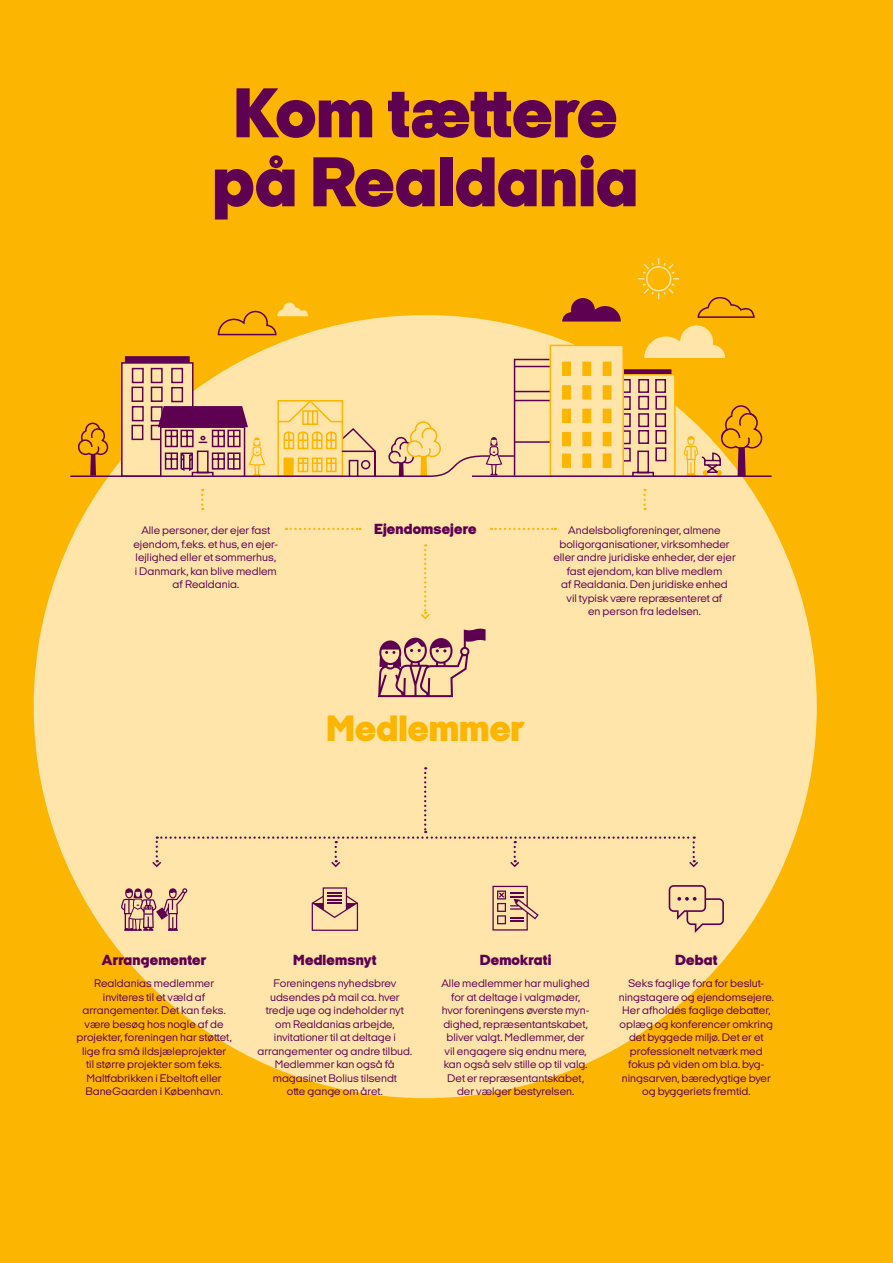
<style>
.page{position:relative;width:893px;height:1263px;background:#fcb500}
.page>*{position:absolute;margin:0;border:0;box-sizing:border-box;transform-origin:0 0}
.t1{font:900 72px/69px "Italian Plate No 2 Expanded";color:#5f0151}
.t2{font:900 37.5px "Italian Plate No 2 Expanded";color:#fcb500}
.t3{font:900 15px "Italian Plate No 2 Expanded";letter-spacing:.01em;color:#5f0151}
.t4{font:11.25px/13.5px "Italian Plate No 2 Expanded";color:#5f0151;text-align:center}
</style>
<div class="page">
<div style="left:34px;top:315px;width:783px;height:783px;background:#ffe5aa;border-radius:50%"></div>
<svg style="left:121px;top:888px;width:66px;height:43px"></svg>
<svg style="left:312px;top:887px;width:46px;height:44px"></svg>
<svg style="left:492px;top:886px;width:47px;height:44px"></svg>
<svg style="left:669px;top:885px;width:55px;height:48px"></svg>
<svg style="left:286px;top:528px;width:74px;height:2px"></svg>
<svg style="left:491px;top:528px;width:65px;height:2px"></svg>
<svg style="left:378px;top:628px;width:108px;height:69px"></svg>
<svg style="left:421px;top:544px;width:9px;height:76px"></svg>
<div style="left:125px;top:356px;width:65px;height:7px;border:2px solid #5f0151"></div>
<svg style="left:683px;top:405px;width:80px;height:70px"></svg>
<svg style="left:217px;top:302px;width:91px;height:34px"></svg>
<svg style="left:643px;top:489px;width:3px;height:21px"></svg>
<svg style="left:201px;top:489px;width:2px;height:21px"></svg>
<svg style="left:638px;top:258px;width:42px;height:42px"></svg>
<svg style="left:152px;top:767px;width:546px;height:101px"></svg>
<div style="left:611px;top:375px;width:64px;height:101px;background:#ffe5aa"></div>
<div style="left:611px;top:374px;width:65px;height:103px;border:2px solid #fcb500"></div>
<div style="left:620px;top:379px;width:11px;height:14px;background:#ffe5aa;border:2px solid #5f0151"></div>
<div style="left:638px;top:379px;width:11px;height:14px;background:#ffe5aa;border:2px solid #5f0151"></div>
<div style="left:655px;top:379px;width:11px;height:14px;background:#ffe5aa;border:2px solid #5f0151"></div>
<div style="left:620px;top:396px;width:11px;height:14px;background:#ffe5aa;border:2px solid #5f0151"></div>
<div style="left:638px;top:396px;width:11px;height:14px;background:#ffe5aa;border:2px solid #5f0151"></div>
<div style="left:655px;top:396px;width:11px;height:14px;background:#ffe5aa;border:2px solid #5f0151"></div>
<div style="left:620px;top:413px;width:11px;height:14px;background:#ffe5aa;border:2px solid #5f0151"></div>
<div style="left:638px;top:413px;width:11px;height:14px;background:#ffe5aa;border:2px solid #5f0151"></div>
<div style="left:655px;top:413px;width:11px;height:14px;background:#ffe5aa;border:2px solid #5f0151"></div>
<div style="left:620px;top:430px;width:11px;height:14px;background:#ffe5aa;border:2px solid #5f0151"></div>
<div style="left:620px;top:448px;width:11px;height:14px;background:#ffe5aa;border:2px solid #5f0151"></div>
<div style="left:638px;top:430px;width:11px;height:14px;background:#ffe5aa;border:2px solid #5f0151"></div>
<div style="left:655px;top:430px;width:11px;height:14px;background:#ffe5aa;border:2px solid #5f0151"></div>
<div style="left:655px;top:447px;width:11px;height:14px;background:#ffe5aa;border:2px solid #5f0151"></div>
<div style="left:615px;top:369px;width:56px;height:5px;background:#5f0151"></div>
<svg style="left:631px;top:450px;width:24px;height:25px"></svg>
<div style="left:550px;top:345px;width:73px;height:131px;background:#ffe5aa"></div>
<div style="left:550px;top:345px;width:74px;height:132px;border:2px solid #fcb500"></div>
<div style="left:562px;top:362px;width:9px;height:14px;background:#fcb500;border:2px solid #fcb500"></div>
<div style="left:562px;top:385px;width:9px;height:15px;background:#fcb500;border:2px solid #fcb500"></div>
<div style="left:562px;top:409px;width:9px;height:14px;background:#fcb500;border:2px solid #fcb500"></div>
<div style="left:562px;top:432px;width:9px;height:14px;background:#fcb500;border:2px solid #fcb500"></div>
<div style="left:582px;top:362px;width:9px;height:14px;background:#fcb500;border:2px solid #fcb500"></div>
<div style="left:582px;top:385px;width:9px;height:15px;background:#fcb500;border:2px solid #fcb500"></div>
<div style="left:582px;top:409px;width:9px;height:14px;background:#fcb500;border:2px solid #fcb500"></div>
<div style="left:582px;top:432px;width:9px;height:14px;background:#fcb500;border:2px solid #fcb500"></div>
<div style="left:603px;top:362px;width:8px;height:14px;background:#fcb500"></div>
<div style="left:603px;top:385px;width:8px;height:15px;background:#fcb500;border:2px solid #fcb500"></div>
<div style="left:603px;top:409px;width:8px;height:14px;background:#fcb500"></div>
<div style="left:603px;top:432px;width:8px;height:14px;background:#fcb500"></div>
<div style="left:562px;top:453px;width:9px;height:15px;background:#fcb500;border:2px solid #fcb500"></div>
<div style="left:582px;top:453px;width:9px;height:15px;background:#fcb500;border:2px solid #fcb500"></div>
<div style="left:603px;top:453px;width:8px;height:15px;background:#fcb500;border:2px solid #fcb500"></div>
<svg style="left:697px;top:297px;width:58px;height:21px"></svg>
<svg style="left:70px;top:358px;width:481px;height:120px"></svg>
<svg style="left:644px;top:325px;width:81px;height:33px"></svg>
<svg style="left:562px;top:298px;width:59px;height:24px"></svg>
<hr style="left:472px;top:475px;width:300px;height:2px;background:#5f0151">
<h1 class="t1" style="left:212px;top:77px;width:427px">Kom tættere på Realdania</h1>
<p class="t4" style="left:133px;top:523px;width:146px">Alle personer, der ejer fast ejendom, f.eks. et hus, en ejer&shy;lejlighed eller et sommerhus, i Danmark, kan blive medlem af Realdania.</p>
<h3 class="t3" style="left:374px;top:519px;width:104px">Ejendomsejere</h3>
<p class="t4" style="left:553px;top:523px;width:184px">Andelsboligforeninger, almene boligorganisationer, virksomheder eller andre juridiske enheder, der ejer fast ejendom, kan blive medlem<br>af Realdania. Den juridiske enhed<br>vil typisk være repræsenteret af<br>en person fra ledelsen.</p>
<h2 class="t2" style="left:326px;top:703px;width:200px">Medlemmer</h2>
<h3 class="t3" style="left:102px;top:950px;width:106px">Arrangementer</h3>
<p class="t4" style="left:77px;top:977px;width:157px">Realdanias medlemmer inviteres til et væld af arrangementer. Det kan f.eks. være besøg hos nogle af de projekter, foreningen har støttet, lige fra små ildsjæleprojekter<br>til større projekter som f.eks.<br>Maltfabrikken i Ebeltoft eller<br>BaneGaarden i København.</p>
<h3 class="t3" style="left:293px;top:950px;width:85px">Medlemsnyt</h3>
<p class="t4" style="left:258px;top:977px;width:156px">Foreningens nyhedsbrev udsendes på mail ca. hver tredje uge og indeholder nyt om Realdanias arbejde, invitationer til at deltage i arrangementer og andre tilbud.<br>Medlemmer kan også få magasinet Bolius tilsendt<br>otte gange om året.</p>
<h3 class="t3" style="left:480px;top:950px;width:73px">Demokrati</h3>
<p class="t4" style="left:441px;top:977px;width:150px">Alle medlemmer har mulighed for at deltage i valgmøder, hvor foreningens øverste myn&shy;dighed, repræsentantskabet, bliver valgt. Medlemmer, der vil engagere sig endnu mere, kan også selv stille op til valg.<br>Det er repræsentantskabet, der vælger bestyrelsen.</p>
<h3 class="t3" style="left:675px;top:950px;width:44px">Debat</h3>
<p class="t4" style="left:619px;top:977px;width:156px">Seks faglige fora for beslut&shy;ningstagere og ejendomsejere.<br>Her afholdes faglige debatter, oplæg og konferencer omkring det byggede miljø. Det er et professionelt netværk med fokus på viden om bl.a. byg&shy;ningsarven, bæredygtige byer og byggeriets fremtid.</p>
</div>
